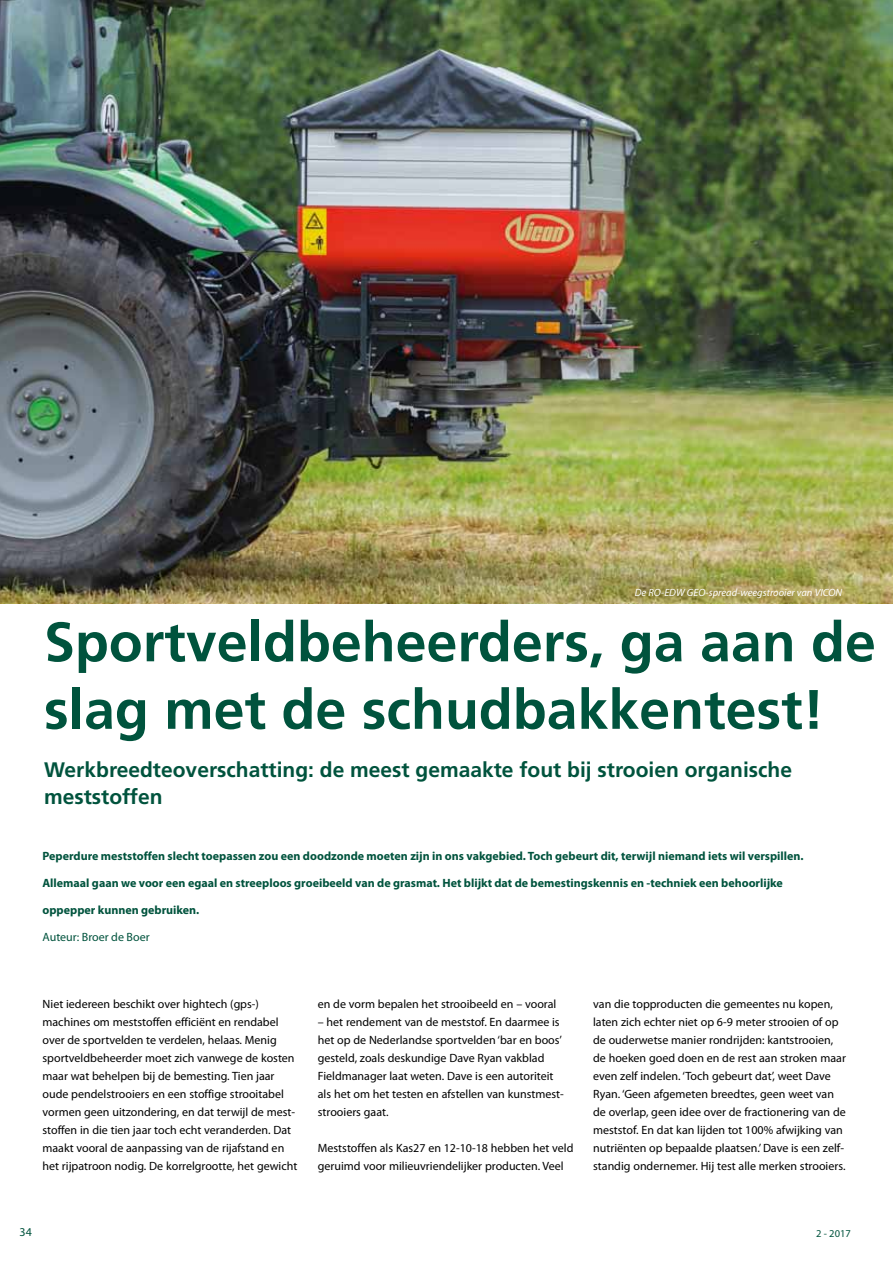
<style>
.page{position:relative;width:893px;height:1263px;background:#fff}
.page>*{position:absolute;margin:0;border:0;box-sizing:border-box;transform-origin:0 0}
.t1{font:700 55.5px/67.5px "Frutiger";color:#00533d}
.t2{font:700 21px/27px "Frutiger";color:#00533d}
.t3{font:12px/18px "Myriad Pro";color:#000}
.t4{font:700 12px "Myriad Pro";color:#00533d}
.t5{font:12px "Myriad Pro";color:#00533d}
.t6{font:italic 10.5px "Myriad Pro";color:#fff}
.t7{font:10.5px "Myriad Pro";color:#00533d}
</style>
<div class="page">
<img style="left:0;top:0;width:893px;height:604px">
<p class="t6" style="left:635px;top:586px;width:209px">De RO-EDW GEO-spread-weegstrooier van VICON</p>
<h1 class="t1" style="left:44px;top:608px;width:833px">Sportveldbeheerders, ga aan de slag met de schudbakkentest!</h1>
<h2 class="t2" style="left:44px;top:756px;width:750px">Werkbreedteoverschatting: de meest gemaakte fout bij strooien organische meststoffen</h2>
<p class="t4" style="left:43px;top:848px;width:763px">Peperdure meststoffen slecht toepassen zou een doodzonde moeten zijn in ons vakgebied. Toch gebeurt dit, terwijl niemand iets wil verspillen.</p>
<p class="t4" style="left:43px;top:875px;width:742px">Allemaal gaan we voor een egaal en streeploos groeibeeld van de grasmat. Het blijkt dat de bemestingskennis en -techniek een behoorlijke</p>
<p class="t4" style="left:43px;top:902px;width:158px">oppepper kunnen gebruiken.</p>
<p class="t5" style="left:43px;top:930px;width:109px">Auteur: Broer de Boer</p>
<p class="t3" style="left:43px;top:995px;width:256px">Niet iedereen beschikt over hightech (gps-) machines om meststoffen efficiënt en rendabel over de sportvelden te verdelen, helaas. Menig sportveldbeheerder moet zich vanwege de kosten maar wat behelpen bij de bemesting. Tien jaar oude pendelstrooiers en een stoffige strooitabel vormen geen uitzondering, en dat terwijl de mest&shy;stoffen in die tien jaar toch echt veranderden. Dat maakt vooral de aanpassing van de rijafstand en het rijpatroon nodig. De korrelgrootte, het gewicht</p>
<p class="t3" style="left:318px;top:995px;width:240px">en de vorm bepalen het strooibeeld en – vooral</p>
<p class="t3" style="left:318px;top:1013px;width:247px">– het rendement van de meststof. En daarmee is het op de Nederlandse sportvelden ‘bar en boos’ gesteld, zoals deskundige Dave Ryan vakblad Fieldmanager laat weten. Dave is een autoriteit als het om het testen en afstellen van kunstmest&shy;strooiers gaat.</p>
<p class="t3" style="left:318px;top:1139px;width:257px">Meststoffen als Kas27 en 12-10-18 hebben het veld geruimd voor milieuvriendelijker producten. Veel</p>
<p class="t3" style="left:593px;top:995px;width:254px">van die topproducten die gemeentes nu kopen, laten zich echter niet op 6-9 meter strooien of op de ouderwetse manier rondrijden: kantstrooien, de hoeken goed doen en de rest aan stroken maar even zelf indelen. ‘Toch gebeurt dat’, weet Dave Ryan. ‘Geen afgemeten breedtes, geen weet van de overlap, geen idee over de fractionering van de meststof. En dat kan lijden tot 100% afwijking van nutriënten op bepaalde plaatsen.’ Dave is een zelf&shy;standig ondernemer. Hij test alle merken strooiers.</p>
<p class="t5" style="left:20px;top:1224px;width:14px">34</p>
<p class="t7" style="left:816px;top:1227px;width:36px">2 - 2017</p>
</div>
